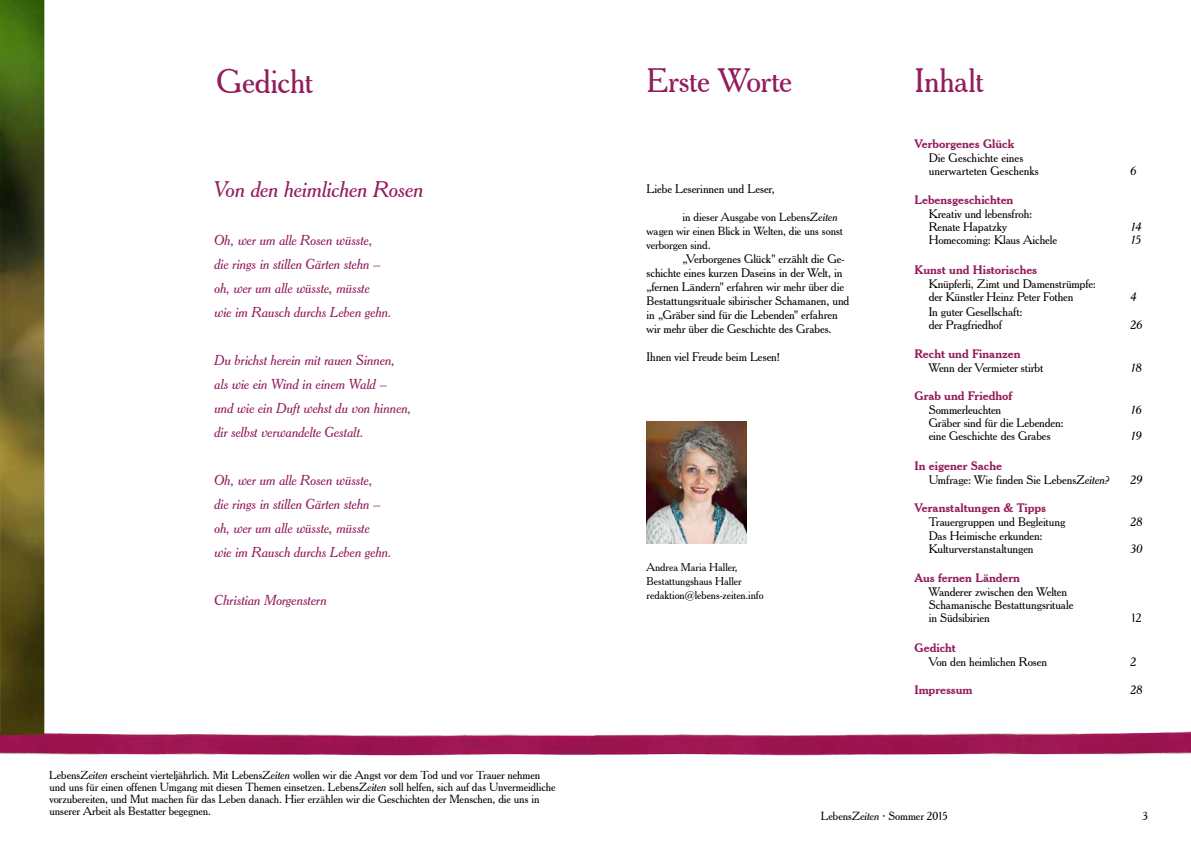
<style>
.page{position:relative;width:1191px;height:842px;background:#fff}
.page>*{position:absolute;margin:0;border:0;box-sizing:border-box;transform-origin:0 0}
.t1{font:33px "Cheltenham BT";letter-spacing:-.015em;color:#931c5c}
.t2{font:italic 22px "Cheltenham BT";letter-spacing:-.01em;color:#931c5c}
.t3{font:italic 14px/24px "Cheltenham BT";letter-spacing:-.005em;color:#931c5c}
.t4{font:12px/13px "Cheltenham BT";letter-spacing:-.005em;color:#000}
.t5{font:700 12px "Cheltenham BT";letter-spacing:-.005em;color:#931c5c}
.t6{font:italic 12px "Cheltenham BT";letter-spacing:-.055em;color:#000}
.t7{font:11.5px/12px "Cheltenham BT";letter-spacing:-.005em;color:#000}
.t8{font:11px/14px "Cheltenham BT";letter-spacing:-.005em;color:#000}
.s1{font-style:normal}
.s2{font-style:italic}
.s3{font-weight:700;color:#931c5c}
</style>
<div class="page">
<img style="left:646px;top:421px;width:100px;height:122px">
<img style="left:595px;top:731px;width:596px;height:25px">
<img style="left:0;top:668px;width:595px;height:88px">
<img style="left:0;top:0;width:44px;height:735px">
<h1 class="t1" style="left:646px;top:60px;width:147px">Erste Worte</h1>
<h1 class="t1" style="left:217px;top:61px;width:98px">Gedicht</h1>
<h1 class="t1" style="left:914px;top:60px;width:71px">Inhalt</h1>
<p class="t5" style="left:914px;top:136px;width:101px">Verborgenes Glück</p>
<p class="t4" style="left:928px;top:151px;width:112px">Die Geschichte eines unerwarteten Geschenks</p>
<p class="t6" style="left:1130px;top:163px;width:8px">6</p>
<h2 class="t2" style="left:214px;top:176px;width:211px">Von den heimlichen Rosen</h2>
<p class="t3" style="left:214px;top:228px;width:179px">Oh, wer um alle Rosen wüsste,<br>die rings in stillen Gärten stehn <span class="s1">– </span>oh, wer um alle wüsste, müsste<br>wie im Rausch durchs Leben gehn.</p>
<p class="t3" style="left:214px;top:348px;width:198px">Du brichst herein mit rauen Sinnen, als wie ein Wind in einem Wald <span class="s1">–<br></span>und wie ein Duft wehst du von hinnen, dir selbst verwandelte Gestalt.</p>
<p class="t3" style="left:214px;top:468px;width:179px">Oh, wer um alle Rosen wüsste,<br>die rings in stillen Gärten stehn <span class="s1">– </span>oh, wer um alle wüsste, müsste<br>wie im Rausch durchs Leben gehn.</p>
<p class="t3" style="left:214px;top:588px;width:114px">Christian Morgenstern</p>
<p class="t7" style="left:49px;top:769px;width:508px">Lebens<span class="s2">Zeiten</span> erscheint vierteljährlich. Mit Lebens<span class="s2">Zeiten</span> wollen wir die Angst vor dem Tod und vor Trauer nehmen und uns für einen offenen Umgang mit diesen Themen einsetzen. Lebens<span class="s2">Zeiten</span> soll helfen, sich auf das Unvermeidliche vorzubereiten, und Mut machen für das Leben danach. Hier erzählen wir die Geschichten der Menschen, die uns in unserer Arbeit als Bestatter begegnen.</p>
<p class="t4" style="left:646px;top:182px;width:130px">Liebe Leserinnen und Leser,</p>
<p class="t7" style="left:646px;top:209px;width:198px;line-height:14px;text-indent:36px">in dieser Ausgabe von Lebens<span class="s2">Zeiten </span>wagen wir einen Blick in Welten, die uns sonst verborgen sind.</p>
<p class="t4" style="left:646px;top:251px;width:204px;line-height:14px;text-indent:36px">„Verborgenes Glück" erzählt die Ge&shy;schichte eines kurzen Daseins in der Welt, in „fernen Ländern" erfahren wir mehr über die Bestattungsrituale sibirischer Schamanen, und in „Gräber sind für die Lebenden" erfahren wir mehr über die Geschichte des Grabes.</p>
<p class="t4" style="left:646px;top:350px;width:135px">Ihnen viel Freude beim Lesen!</p>
<p class="t8" style="left:646px;top:560px;width:119px">Andrea Maria Haller,<br>Bestattungshaus Haller redaktion@lebens-zeiten.info</p>
<p class="t5" style="left:914px;top:192px;width:100px">Lebensgeschichten</p>
<p class="t4" style="left:928px;top:207px;width:105px">Kreativ und lebensfroh:<br>Renate Hapatzky</p>
<p class="t6" style="left:1130px;top:219px;width:13px">14</p>
<p class="t4" style="left:928px;top:233px;width:130px">Homecoming: Klaus Aichele</p>
<p class="t6" style="left:1130px;top:232px;width:13px">15</p>
<p class="t5" style="left:914px;top:262px;width:124px">Kunst und Historisches</p>
<p class="t4" style="left:928px;top:277px;width:169px">Knüpferli, Zimt und Damenstrümpfe: der Künstler Heinz Peter Fothen</p>
<p class="t6" style="left:1130px;top:289px;width:8px">4</p>
<p class="t4" style="left:928px;top:305px;width:95px">In guter Gesellschaft: der Pragfriedhof</p>
<p class="t6" style="left:1130px;top:317px;width:14px">26</p>
<p class="t5" style="left:914px;top:346px;width:108px">Recht und Finanzen</p>
<p class="t4" style="left:928px;top:361px;width:116px">Wenn der Vermieter stirbt</p>
<p class="t6" style="left:1130px;top:360px;width:13px">18</p>
<p class="t5" style="left:914px;top:388px;width:99px">Grab und Friedhof</p>
<p class="t4" style="left:928px;top:403px;width:74px">Sommerleuchten</p>
<p class="t6" style="left:1130px;top:402px;width:13px">16</p>
<p class="t4" style="left:928px;top:416px;width:136px">Gräber sind für die Lebenden: eine Geschichte des Grabes</p>
<p class="t6" style="left:1130px;top:428px;width:13px">19</p>
<p class="t4" style="left:928px;top:459px;width:183px;line-height:14px;text-indent:-14px"><span class="s3">In eigener Sache<br></span>Umfrage: Wie finden Sie Lebens<span class="s2">Zeiten?</span></p>
<p class="t6" style="left:1130px;top:472px;width:13px">29</p>
<p class="t5" style="left:914px;top:500px;width:133px">Veranstaltungen &amp; Tipps</p>
<p class="t4" style="left:928px;top:515px;width:138px">Trauergruppen und Begleitung</p>
<p class="t6" style="left:1130px;top:514px;width:14px">28</p>
<p class="t4" style="left:928px;top:529px;width:115px">Das Heimische erkunden:<br>Kulturverstanstaltungen</p>
<p class="t6" style="left:1130px;top:541px;width:14px">30</p>
<p class="t5" style="left:914px;top:570px;width:107px">Aus fernen Ländern</p>
<p class="t4" style="left:928px;top:585px;width:146px">Wanderer zwischen den Welten<br>Schamanische Bestattungsrituale in Südsibirien</p>
<p class="t4" style="left:1130px;top:611px;width:13px">12</p>
<p class="t5" style="left:914px;top:640px;width:43px">Gedicht</p>
<p class="t4" style="left:928px;top:655px;width:120px">Von den heimlichen Rosen</p>
<p class="t6" style="left:1130px;top:654px;width:8px">2</p>
<p class="t5" style="left:914px;top:682px;width:60px">Impressum</p>
<p class="t6" style="left:1130px;top:682px;width:14px">28</p>
<p class="t7" style="left:821px;top:810px;width:129px">Lebens<span class="s2">Zeiten</span> ∙ Sommer 2015</p>
<p class="t7" style="left:1142px;top:810px;width:7px">3</p>
</div>
